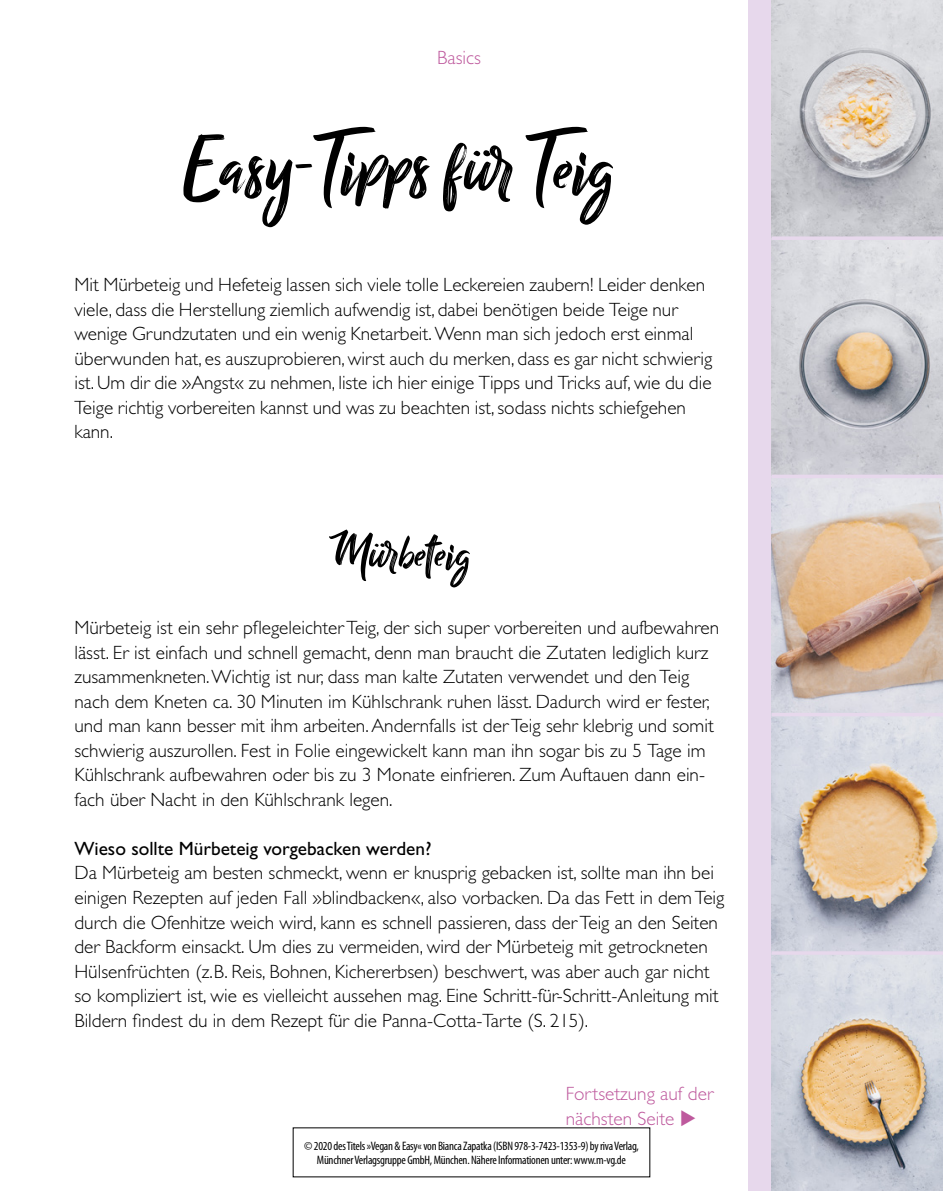
<style>
.page{position:relative;width:943px;height:1191px;background:#fff}
.page>*{position:absolute;margin:0;border:0;box-sizing:border-box;transform-origin:0 0}
.ü_rezept{font:85.75px "Billy Ohio";color:#000}
.ü_rezept_2{font:50.75px "Billy Ohio";color:#000}
.vorspanntext{font:300 19.25px/24.5px "Gill Sans Std";color:#000}
.ü_4{font:19.25px "Gill Sans Std";color:#000}
.ft_farbig_fruehstuec{font:300 19.25px/24.5px "Gill Sans Std";color:#be599d}
.t1{font:condensed 12.25px/14.7px "Myriad Pro";letter-spacing:-.02em;color:#000;text-align:center}
</style>
<div class="page">
<div style="left:749px;top:0;width:194px;height:1191px;background:#e7d8ec"></div>
<img style="left:771px;top:0;width:172px;height:1191px">
<svg style="left:771px;top:236px;width:172px;height:4px"></svg>
<svg style="left:771px;top:474px;width:172px;height:4px"></svg>
<hr style="left:771px;top:713px;width:172px;height:3px;background:#e7d8ec">
<hr style="left:771px;top:951px;width:172px;height:3px;background:#e7d8ec">
<p class="ft_farbig_fruehstuec" style="left:437px;top:45px;width:45px">Basics</p>
<p class="ü_rezept" style="left:185px;top:113px;width:431px">Easy-Tipps für Teig</p>
<p class="vorspanntext" style="left:74px;top:273px;width:639px">Mit Mürbeteig und Hefeteig lassen sich viele tolle Leckereien zaubern! Leider denken viele, dass die Herstellung ziemlich aufwendig ist, dabei benötigen beide Teige nur wenige Grundzutaten und ein wenig Knetarbeit. Wenn man sich jedoch erst einmal überwunden hat, es auszuprobieren, wirst auch du merken, dass es gar nicht schwierig ist. Um dir die »Angst« zu nehmen, liste ich hier einige Tipps und Tricks auf, wie du die Teige richtig vorbereiten kannst und was zu beachten ist, sodass nichts schiefgehen kann.</p>
<p class="ü_rezept_2" style="left:328px;top:521px;width:143px">Mürbeteig</p>
<p class="vorspanntext" style="left:74px;top:616px;width:646px">Mürbeteig ist ein sehr pflegeleichter Teig, der sich super vorbereiten und aufbewahren lässt. Er ist einfach und schnell gemacht, denn man braucht die Zutaten lediglich kurz zusammenkneten. Wichtig ist nur, dass man kalte Zutaten verwendet und den Teig nach dem Kneten ca. 30 Minuten im Kühlschrank ruhen lässt. Dadurch wird er fester, und man kann besser mit ihm arbeiten. Andernfalls ist der Teig sehr klebrig und somit schwierig auszurollen. Fest in Folie eingewickelt kann man ihn sogar bis zu 5 Tage im Kühlschrank aufbewahren oder bis zu 3 Monate einfrieren. Zum Auftauen dann ein&shy;fach über Nacht in den Kühlschrank legen.</p>
<p class="ü_4" style="left:74px;top:837px;width:358px">Wieso sollte Mürbeteig vorgebacken werden?</p>
<p class="vorspanntext" style="left:74px;top:861px;width:651px">Da Mürbeteig am besten schmeckt, wenn er knusprig gebacken ist, sollte man ihn bei einigen Rezepten auf jeden Fall »blindbacken«, also vorbacken. Da das Fett in dem Teig durch die Ofenhitze weich wird, kann es schnell passieren, dass der Teig an den Seiten der Backform einsackt. Um dies zu vermeiden, wird der Mürbeteig mit getrockneten Hülsenfrüchten (z.B. Reis, Bohnen, Kichererbsen) beschwert, was aber auch gar nicht so kompliziert ist, wie es vielleicht aussehen mag. Eine Schritt-für-Schritt-Anleitung mit Bildern findest du in dem Rezept für die Panna-Cotta-Tarte (S. 215).</p>
<p class="ft_farbig_fruehstuec" style="left:565px;top:1081px;width:149px">Fortsetzung auf der nächsten Seite ◆</p>
<p class="t1" style="left:304px;top:1138px;width:336px">© 2020 des Titels »Vegan &amp; Easy« von Bianca Zapatka (ISBN 978-3-7423-1353-9) by riva Verlag,<br>Münchner Verlagsgruppe GmbH, München. Nähere Informationen unter: www.m-vg.de</p>
</div>
